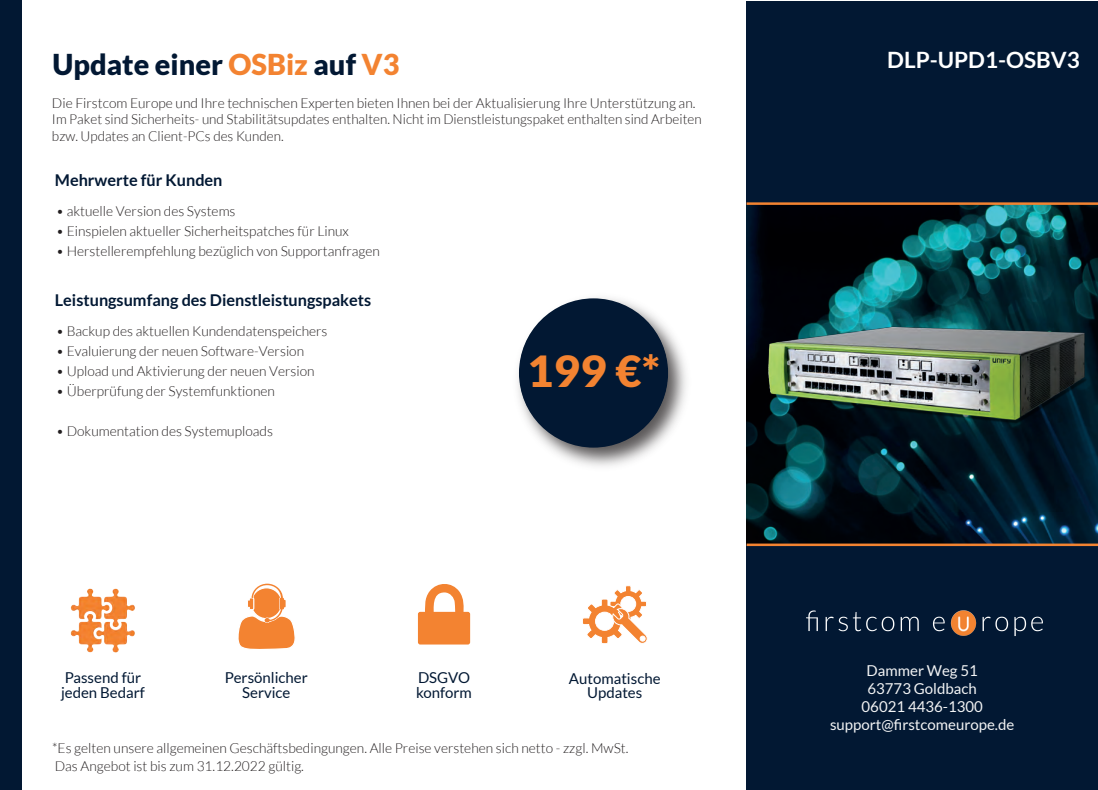
<style>
.page{position:relative;width:1098px;height:790px;background:#fff}
.page>*{position:absolute;margin:0;border:0;box-sizing:border-box;transform-origin:0 0}
.t1{font:900 42.88px "Lato";color:#f38331;scale:1.06 1}
.t2{font:900 28.75px "Lato";color:#021833}
.t3{font:700 22.5px "Lato";color:#fff}
.t4{font:700 16.25px "Lato";color:#021833}
.t5{font:15px/15px "Lato";color:#021833}
.t6{font:15px/18px "Lato";color:#f2f3f4;text-align:center}
.t7{font:300 13.75px/16.5px "Lato";color:#231f20}
.s1{color:#f38331}
</style>
<div class="page">
<div style="left:0;top:0;width:21px;height:789px;background:#021833"></div>
<div style="left:746px;top:1px;width:351px;height:207px;background:#021833"></div>
<div style="left:746px;top:544px;width:351px;height:245px;background:#021833"></div>
<img style="left:807px;top:610px;width:236px;height:26px">
<img style="left:746px;top:205px;width:351px;height:338px">
<hr style="left:746px;top:202px;width:351px;height:3px;background:#f38331">
<hr style="left:746px;top:543px;width:351px;height:2px;background:#f38331">
<svg style="left:425px;top:584px;width:39px;height:27px"></svg>
<div style="left:418px;top:611px;width:52px;height:33px;background:#f38331;border-radius:2px"></div>
<svg style="left:238px;top:583px;width:57px;height:66px"></svg>
<img style="left:517px;top:298px;width:169px;height:169px">
<div style="left:519px;top:298px;width:149px;height:149px;background:#021833;border-radius:50%"></div>
<img style="left:70px;top:588px;width:65px;height:65px">
<svg style="left:583px;top:585px;width:65px;height:59px"></svg>
<img style="left:767px;top:325px;width:322px;height:99px">
<h2 class="t2" style="left:52px;top:47px;width:348px">Update einer <span class="s1">OSBiz</span> auf <span class="s1">V3</span></h2>
<p class="t7" style="left:52px;top:94px;width:651px">Die Firstcom Europe und Ihre technischen Experten bieten Ihnen bei der Aktualisierung Ihre Unterstützung an.<br>Im Paket sind Sicherheits- und Stabilitätsupdates enthalten. Nicht im Dienstleistungspaket enthalten sind Arbeiten bzw. Updates an Client-PCs des Kunden.</p>
<p class="t4" style="left:55px;top:171px;width:169px">Mehrwerte für Kunden</p>
<p class="t7" style="left:56px;top:203px;width:181px">• aktuelle Version des Systems</p>
<p class="t7" style="left:56px;top:223px;width:294px">• Einspielen aktueller Sicherheitspatches für Linux</p>
<p class="t7" style="left:56px;top:243px;width:325px">• Herstellerempfehlung bezüglich von Supportanfragen</p>
<p class="t4" style="left:55px;top:291px;width:318px">Leistungsumfang des Dienstleistungspakets</p>
<p class="t7" style="left:56px;top:323px;width:273px">• Backup des aktuellen Kundendatenspeichers</p>
<p class="t7" style="left:56px;top:343px;width:249px">• Evaluierung der neuen Software-Version</p>
<p class="t7" style="left:56px;top:363px;width:260px">• Upload und Aktivierung der neuen Version</p>
<p class="t7" style="left:56px;top:383px;width:220px">• Überprüfung der Systemfunktionen</p>
<p class="t7" style="left:56px;top:423px;width:218px">• Dokumentation des Systemuploads</p>
<h1 class="t1" style="left:527px;top:346px;width:127px">199 €*</h1>
<p class="t5" style="left:225px;top:669px;width:84px;text-align:center">Persönlicher<br>Service</p>
<p class="t5" style="left:61px;top:669px;width:85px">Passend für jeden Bedarf</p>
<p class="t5" style="left:569px;top:671px;width:93px;line-height:13.8px;text-align:center">Automatische<br>Updates</p>
<p class="t5" style="left:416px;top:669px;width:57px">DSGVO konform</p>
<p class="t7" style="left:52px;top:739px;width:578px;line-height:17.8px">*Es gelten unsere allgemeinen Geschäftsbedingungen. Alle Preise verstehen sich netto - zzgl. MwSt.<br>Das Angebot ist bis zum 31.12.2022 gültig.</p>
<h3 class="t3" style="left:887px;top:46px;width:194px">DLP-UPD1-OSBV3</h3>
<p class="t6" style="left:830px;top:661px;width:186px">Dammer Weg 51<br>63773 Goldbach<br>06021 4436-1300 support@firstcomeurope.de</p>
</div>
